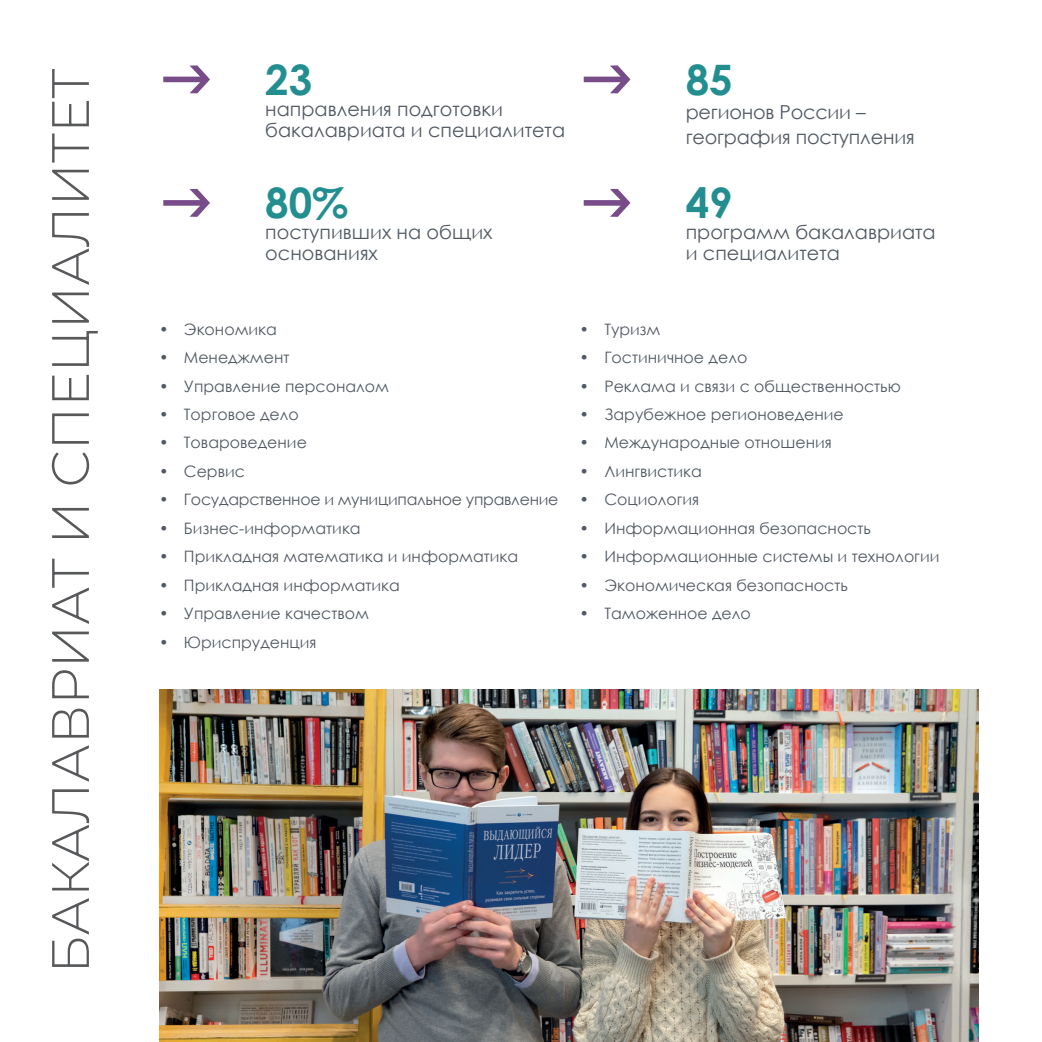
<style>
.page{position:relative;width:1042px;height:1042px;background:#fff}
.page>*{position:absolute;margin:0;border:0;box-sizing:border-box;transform-origin:0 0}
.t1{font:300 52.5px "Montserrat";color:#57585a}
.t2{font:700 42px "Century Gothic";color:#238e90}
.t3{font:19.25px/21.2px "Century Gothic";color:#525963}
.t4{font:15.75px "Century Gothic";color:#525963}
</style>
<div class="page">
<svg style="left:163px;top:65px;width:47px;height:28px"></svg>
<svg style="left:584px;top:65px;width:46px;height:28px"></svg>
<svg style="left:163px;top:189px;width:47px;height:28px"></svg>
<img style="left:159px;top:690px;width:820px;height:352px">
<svg style="left:584px;top:189px;width:46px;height:28px"></svg>
<p class="t1" style="left:35px;top:973px;width:906px;rotate:-90deg">БАКАЛАВРИАТ И СПЕЦИАЛИТЕТ</p>
<p class="t2" style="left:265px;top:47px;width:49px">23</p>
<p class="t3" style="left:265px;top:98px;width:301px">направления подготовки бакалавриата и специалитета</p>
<p class="t2" style="left:265px;top:171px;width:85px">80%</p>
<p class="t3" style="left:265px;top:221px;width:229px">поступивших на общих основаниях</p>
<p class="t2" style="left:686px;top:47px;width:49px">85</p>
<p class="t3" style="left:686px;top:100px;width:230px;line-height:24.5px">регионов России – география поступления</p>
<p class="t2" style="left:686px;top:171px;width:49px">49</p>
<p class="t3" style="left:686px;top:221px;width:251px">программ бакалавриата и специалитета</p>
<p class="t4" style="left:159px;top:318px;width:119px">• Экономика</p>
<p class="t4" style="left:159px;top:346px;width:132px">• Менеджмент</p>
<p class="t4" style="left:159px;top:375px;width:231px">• Управление персоналом</p>
<p class="t4" style="left:159px;top:403px;width:141px">• Торговое дело</p>
<p class="t4" style="left:159px;top:432px;width:149px">• Товароведение</p>
<p class="t4" style="left:159px;top:460px;width:87px">• Сервис</p>
<p class="t4" style="left:159px;top:488px;width:401px">• Государственное и муниципальное управление</p>
<p class="t4" style="left:159px;top:517px;width:203px">• Бизнес-информатика</p>
<p class="t4" style="left:159px;top:545px;width:360px">• Прикладная математика и информатика</p>
<p class="t4" style="left:159px;top:574px;width:242px">• Прикладная информатика</p>
<p class="t4" style="left:159px;top:602px;width:211px">• Управление качеством</p>
<p class="t4" style="left:159px;top:631px;width:159px">• Юриспруденция</p>
<p class="t4" style="left:579px;top:318px;width:82px">• Туризм</p>
<p class="t4" style="left:579px;top:346px;width:169px">• Гостиничное дело</p>
<p class="t4" style="left:579px;top:375px;width:323px">• Реклама и связи с общественностью</p>
<p class="t4" style="left:579px;top:403px;width:266px">• Зарубежное регионоведение</p>
<p class="t4" style="left:579px;top:432px;width:254px">• Международные отношения</p>
<p class="t4" style="left:579px;top:460px;width:124px">• Лингвистика</p>
<p class="t4" style="left:579px;top:488px;width:121px">• Социология</p>
<p class="t4" style="left:579px;top:517px;width:293px">• Информационная безопасность</p>
<p class="t4" style="left:579px;top:545px;width:361px">• Информационные системы и технологии</p>
<p class="t4" style="left:579px;top:574px;width:270px">• Экономическая безопасность</p>
<p class="t4" style="left:579px;top:602px;width:173px">• Таможенное дело</p>
</div>
